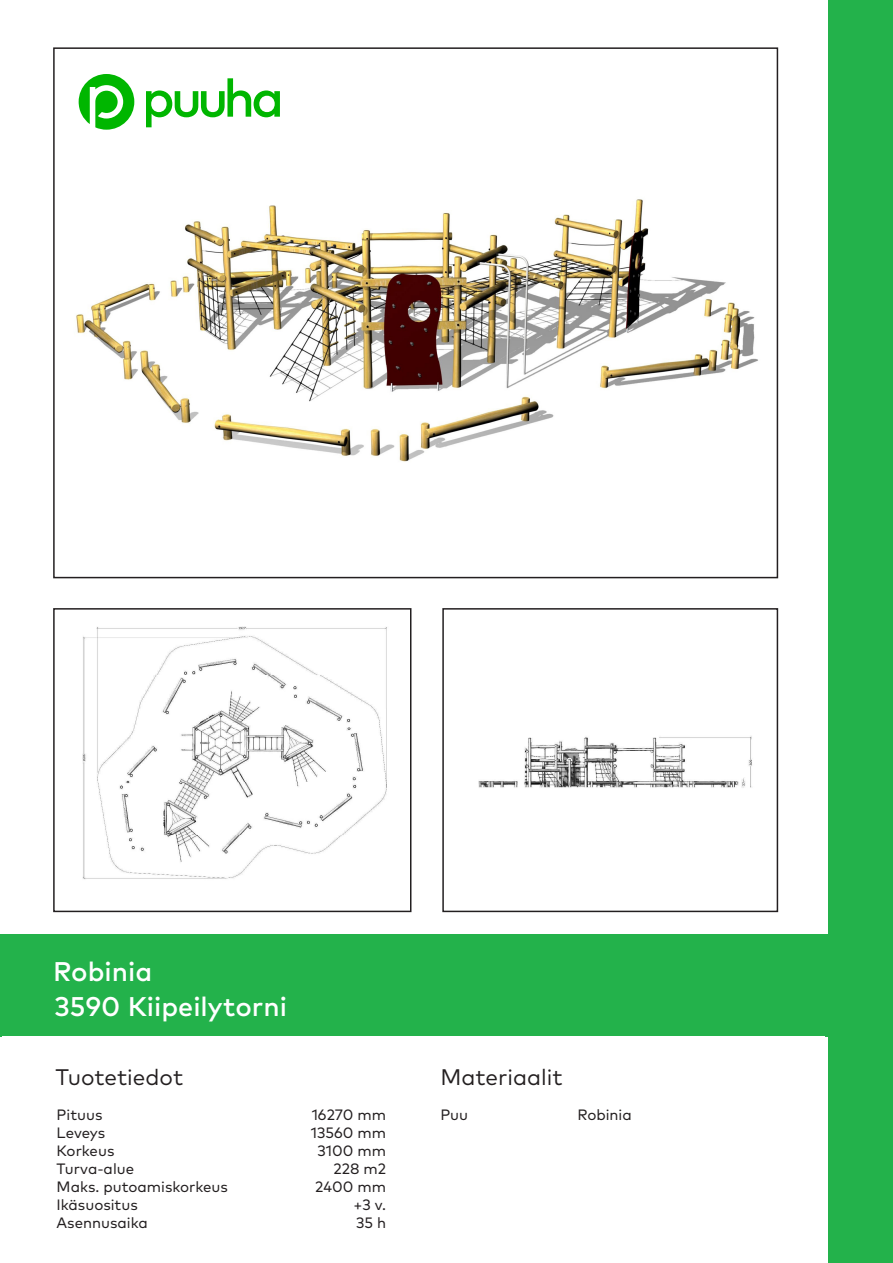
<style>
.page{position:relative;width:893px;height:1263px;background:#fff}
.page>*{position:absolute;margin:0;border:0;box-sizing:border-box;transform-origin:0 0}
.TUOTENUMERO{font:500 27px "Mark Pro";color:#fff}
.TUOTERYHMÄ{font:500 27px "Mark Pro";color:#fff}
.TUOTE_MATERIAALI{font:22.5px "Mark Pro";color:#231f20}
.Tiedot{font:15px "Mark Pro";color:#231f20}
.Numerot{font:15px "Mark Pro";color:#231f20}
</style>
<div class="page">
<div style="left:828px;top:0;width:65px;height:1263px;background:#23b24b"></div>
<div style="left:0;top:935px;width:884px;height:102px;background:#23b24b"></div>
<svg style="left:79px;top:74px;width:55px;height:56px"></svg>
<svg style="left:146px;top:78px;width:134px;height:49px"></svg>
<div style="left:442px;top:608px;width:336px;height:304px;border:2px solid #231f20"></div>
<div style="left:53px;top:608px;width:358px;height:304px;border:2px solid #231f20"></div>
<img style="left:478px;top:736px;width:274px;height:52px">
<img style="left:82px;top:626px;width:305px;height:253px">
<img style="left:76px;top:199px;width:682px;height:263px">
<p class="TUOTERYHMÄ" style="left:53px;top:951px;width:101px">Robinia</p>
<p class="TUOTENUMERO" style="left:54px;top:986px;width:234px">3590 Kiipeilytorni</p>
<p class="TUOTE_MATERIAALI" style="left:56px;top:1060px;width:129px">Tuotetiedot</p>
<p class="TUOTE_MATERIAALI" style="left:440px;top:1060px;width:124px">Materiaalit</p>
<p class="Tiedot" style="left:57px;top:1103px;width:47px">Pituus</p>
<p class="Tiedot" style="left:57px;top:1121px;width:50px">Leveys</p>
<p class="Tiedot" style="left:57px;top:1139px;width:59px">Korkeus</p>
<p class="Tiedot" style="left:57px;top:1157px;width:79px">Turva-alue</p>
<p class="Tiedot" style="left:57px;top:1175px;width:173px">Maks. putoamiskorkeus</p>
<p class="Tiedot" style="left:57px;top:1193px;width:83px">Ikäsuositus</p>
<p class="Tiedot" style="left:57px;top:1211px;width:93px">Asennusaika</p>
<p class="Numerot" style="left:312px;top:1103px;width:76px">16270 mm</p>
<p class="Tiedot" style="left:440px;top:1103px;width:29px">Puu</p>
<p class="Tiedot" style="left:577px;top:1103px;width:56px">Robinia</p>
<p class="Numerot" style="left:311px;top:1121px;width:77px">13560 mm</p>
<p class="Numerot" style="left:317px;top:1139px;width:70px">3100 mm</p>
<p class="Numerot" style="left:334px;top:1157px;width:54px">228 m2</p>
<p class="Numerot" style="left:315px;top:1175px;width:72px">2400 mm</p>
<p class="Numerot" style="left:354px;top:1193px;width:34px">+3 v.</p>
<p class="Numerot" style="left:356px;top:1211px;width:32px">35 h</p>
</div>
